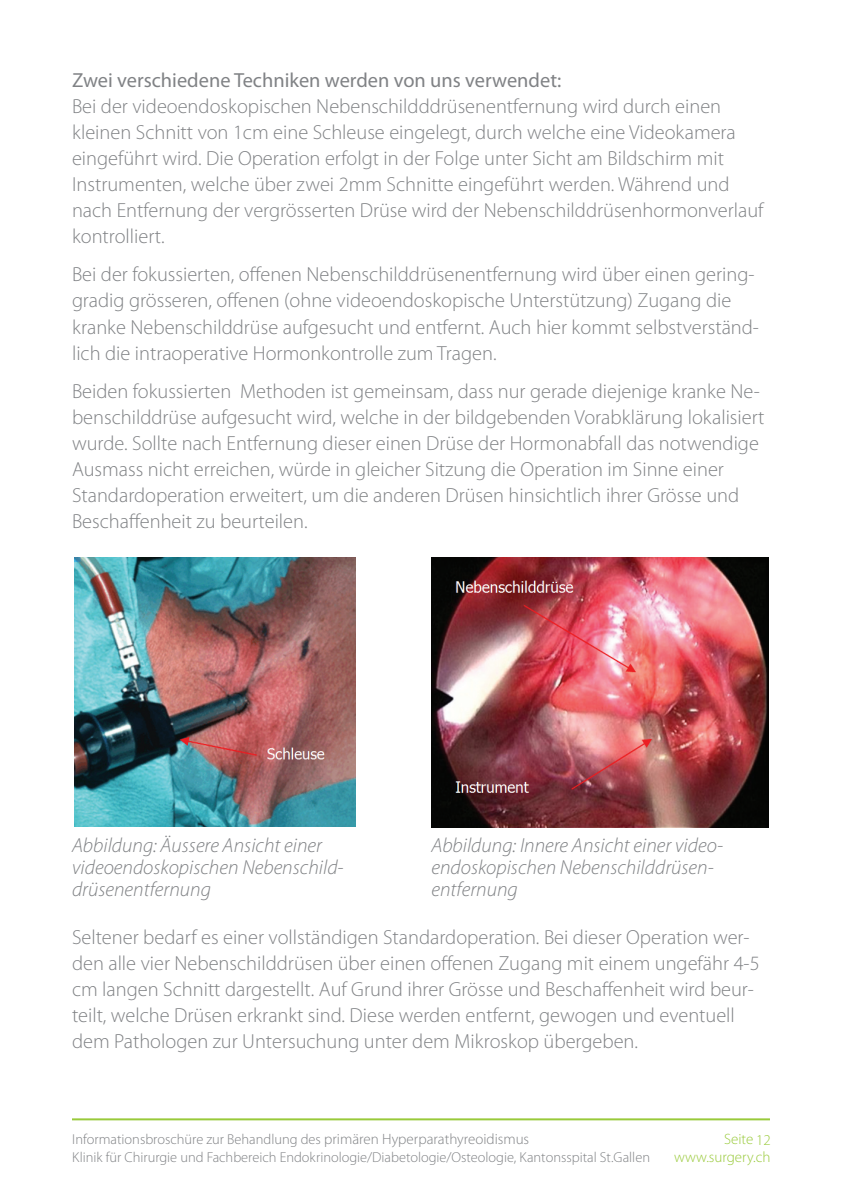
<style>
.page{position:relative;width:842px;height:1191px;background:#fff}
.page>*{position:absolute;margin:0;border:0;box-sizing:border-box;transform-origin:0 0}
.t1{font:300 20.4px/26px "Myriad Pro";color:#808285}
.t2{font:italic 300 20.4px/22px "Myriad Pro";color:#808285}
.t3{font:20.4px "Myriad Pro";color:#808285}
.t4{font:300 15px "Myriad Pro";color:#99ca3b}
.t5{font:300 14.4px "Myriad Pro";color:#808285}
.s1{font-size:15px}
</style>
<div class="page">
<hr style="left:72px;top:1118px;width:698px;height:2px;background:#99ca3b">
<img style="left:74px;top:558px;width:281px;height:268px">
<img style="left:431px;top:558px;width:337px;height:269px">
<p class="t3" style="left:72px;top:68px;width:491px">Zwei verschiedene Techniken werden von uns verwendet:</p>
<p class="t1" style="left:72px;top:94px;width:693px">Bei der videoendoskopischen Nebenschildddrüsenentfernung wird durch einen kleinen Schnitt von 1cm eine Schleuse eingelegt, durch welche eine Videokamera eingeführt wird. Die Operation erfolgt in der Folge unter Sicht am Bildschirm mit Instrumenten, welche über zwei 2mm Schnitte eingeführt werden. Während und nach Entfernung der vergrösserten Drüse wird der Nebenschilddrüsenhormonverlauf kontrolliert.</p>
<p class="t1" style="left:72px;top:262px;width:688px">Bei der fokussierten, offenen Nebenschilddrüsenentfernung wird über einen gering&shy;gradig grösseren, offenen (ohne videoendoskopische Unterstützung) Zugang die kranke Nebenschilddrüse aufgesucht und entfernt. Auch hier kommt selbstverständ&shy;lich die intraoperative Hormonkontrolle zum Tragen.</p>
<p class="t1" style="left:72px;top:378px;width:694px">Beiden fokussierten Methoden ist gemeinsam, dass nur gerade diejenige kranke Ne&shy;benschilddrüse aufgesucht wird, welche in der bildgebenden Vorabklärung lokalisiert wurde. Sollte nach Entfernung dieser einen Drüse der Hormonabfall das notwendige Ausmass nicht erreichen, würde in gleicher Sitzung die Operation im Sinne einer Standardoperation erweitert, um die anderen Drüsen hinsichtlich ihrer Grösse und Beschaffenheit zu beurteilen.</p>
<p class="t2" style="left:72px;top:834px;width:273px">Abbildung: Äussere Ansicht einer videoendoskopischen Nebenschild&shy;drüsenentfernung</p>
<p class="t2" style="left:431px;top:834px;width:293px">Abbildung: Innere Ansicht einer video&shy;endoskopischen Nebenschilddrüsen&shy;entfernung</p>
<p class="t1" style="left:72px;top:924px;width:689px">Seltener bedarf es einer vollständigen Standardoperation. Bei dieser Operation wer&shy;den alle vier Nebenschilddrüsen über einen offenen Zugang mit einem ungefähr 4-5 cm langen Schnitt dargestellt. Auf Grund ihrer Grösse und Beschaffenheit wird beur&shy;teilt, welche Drüsen erkrankt sind. Diese werden entfernt, gewogen und eventuell dem Pathologen zur Untersuchung unter dem Mikroskop übergeben.</p>
<p class="t5" style="left:72px;top:1131px;width:458px">Informationsbroschüre zur Behandlung des <span class="s1">primären Hyperparathyreoidismus</span></p>
<p class="t4" style="left:724px;top:1131px;width:48px">Seite 12</p>
<p class="t5" style="left:72px;top:1149px;width:579px">Klinik für Chirurgie und Fachbereich Endokrinologie/Diabetologie/Osteologie, Kantonsspital St.Gallen</p>
<p class="t4" style="left:674px;top:1149px;width:98px">www.surgery.ch</p>
</div>
